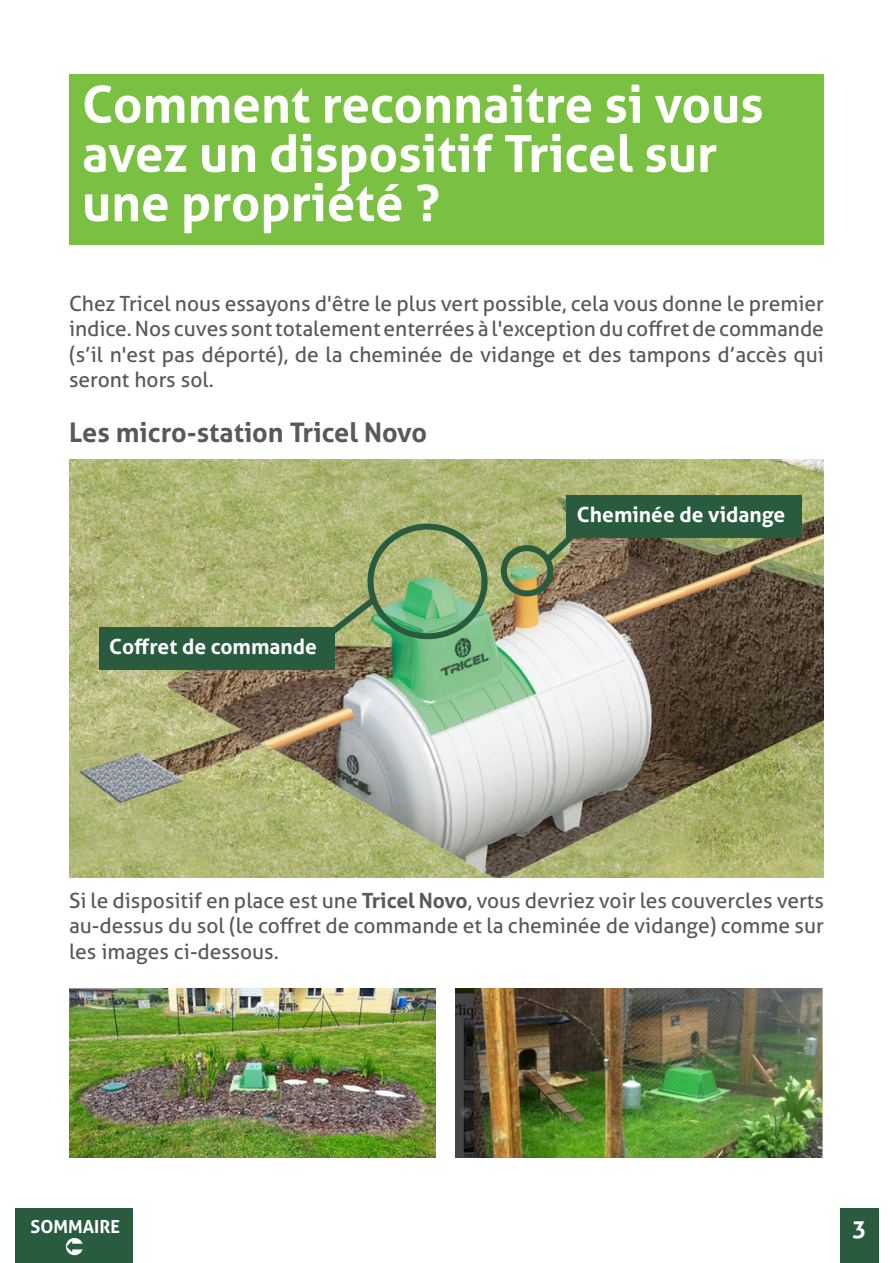
<style>
.page{position:relative;width:893px;height:1263px;background:#fff}
.page>*{position:absolute;margin:0;border:0;box-sizing:border-box;transform-origin:0 0}
.t1{font:700 51px/49.2px "Aller";color:#fff}
.t2{font:700 27px "Aller";color:#58595b}
.t3{font:700 24px "Aller";color:#fff}
.t4{font:21px/25.2px "Aller";color:#58595b;text-align:justify}
.t5{font:700 21px "Aller";color:#fff}
.t6{font:700 18px "Aller";color:#fff}
.s1{font-weight:700}
</style>
<div class="page">
<div style="left:840px;top:1209px;width:38px;height:54px;background:#295b3f"></div>
<div style="left:16px;top:1209px;width:117px;height:54px;background:#295b3f"></div>
<svg style="left:66px;top:1238px;width:17px;height:17px"></svg>
<div style="left:69px;top:74px;width:755px;height:171px;background:#7ac143"></div>
<img style="left:69px;top:459px;width:755px;height:419px">
<img style="left:69px;top:989px;width:367px;height:169px">
<img style="left:456px;top:989px;width:366px;height:169px">
<div style="left:567px;top:495px;width:235px;height:43px;background:#295b3f"></div>
<div style="left:99px;top:627px;width:235px;height:43px;background:#295b3f"></div>
<div style="left:368px;top:524px;width:120px;height:115px;border:6px solid #295b3f;border-radius:50%"></div>
<svg style="left:317px;top:590px;width:66px;height:55px;background:#91a36b"></svg>
<div style="left:501px;top:545px;width:52px;height:51px;border:6px solid #295b3f;border-radius:50%"></div>
<svg style="left:538px;top:525px;width:45px;height:44px;background:#808c5f"></svg>
<h1 class="t1" style="left:82px;top:79px;width:683px">Comment reconnaitre si vous avez un dispositif Tricel sur une propriété ?</h1>
<p class="t4" style="left:69px;top:291px;width:756px">Chez Tricel nous essayons d'être le plus vert possible, cela vous donne le premier indice. Nos cuves sont totalement enterrées à l'exception du coffret de commande (s’il n'est pas déporté), de la cheminée de vidange et des tampons d’accès qui seront hors sol.</p>
<p class="t2" style="left:69px;top:415px;width:360px">Les micro-station Tricel Novo</p>
<p class="t5" style="left:109px;top:634px;width:209px">Coffret de commande</p>
<p class="t5" style="left:577px;top:502px;width:210px">Cheminée de vidange</p>
<p class="t4" style="left:69px;top:888px;width:756px">Si le dispositif en place est une <span class="s1">Tricel Novo</span>, vous devriez voir les couvercles verts au-dessus du sol (le coffret de commande et la cheminée de vidange) comme sur les images ci-dessous.</p>
<p class="t6" style="left:30px;top:1215px;width:91px">SOMMAIRE</p>
<p class="t3" style="left:852px;top:1214px;width:16px">3</p>
</div>
